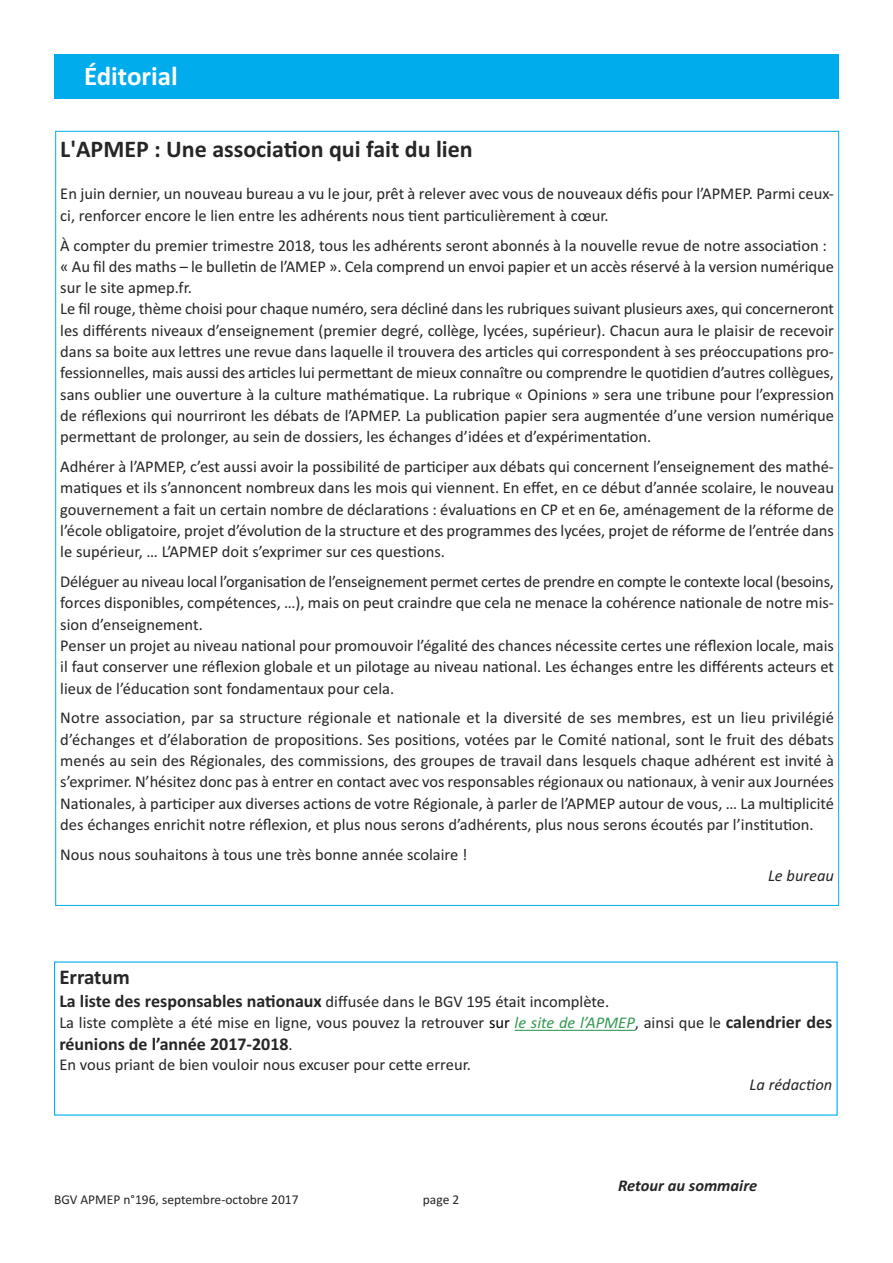
<style>
.page{position:relative;width:893px;height:1263px;background:#fff}
.page>*{position:absolute;margin:0;border:0;box-sizing:border-box;transform-origin:0 0}
.t1{font:700 27px "Calibri";color:#fff}
.t2{font:700 24px "Calibri";color:#272526}
.t3{font:700 21px "Calibri";color:#272526}
.t4{font:700 18px "Calibri";color:#272526}
.t5{font:16.5px/21.3px "Calibri";color:#272526}
.t6{font:italic 16.5px "Calibri";color:#272526}
.t7{font:italic 700 16.5px "Calibri";color:#272526}
.t8{font:13.5px "Calibri";color:#272526}
.s1{font-weight:700;font-size:18px}
.s2{color:#000}
.s3{font-style:italic;color:#339852}
.s4{font-weight:400;font-size:16.5px}
</style>
<div class="page">
<div style="left:54px;top:54px;width:785px;height:44px;background:#00acec"></div>
<hr style="left:515px;top:1030px;width:120px;height:1px;background:#339852">
<h1 class="t1" style="left:84px;top:60px;width:95px">Éditorial</h1>
<h2 class="t2" style="left:60px;top:135px;width:414px">L'APMEP : Une association qui fait du lien</h2>
<p class="t5" style="left:60px;top:183px;width:775px">En juin dernier, un nouveau bureau a vu le jour, prêt à relever avec vous de nouveaux défis pour l’APMEP. Parmi ceux&shy;ci, renforcer encore le lien entre les adhérents nous tient particulièrement à cœur.</p>
<p class="t5" style="left:60px;top:234px;width:775px">À compter du premier trimestre 2018, tous les adhérents seront abonnés à la nouvelle revue de notre association : « Au fil des maths – le bulletin de l’AMEP ». Cela comprend un envoi papier et un accès réservé à la version numérique sur le site apmep.fr.<br>Le fil rouge, thème choisi pour chaque numéro, sera décliné dans les rubriques suivant plusieurs axes, qui concerneront les différents niveaux d’enseignement (premier degré, collège, lycées, supérieur). Chacun aura le plaisir de recevoir dans sa boite aux lettres une revue dans laquelle il trouvera des articles qui correspondent à ses préoccupations pro&shy;fessionnelles, mais aussi des articles lui permettant de mieux connaître ou comprendre le quotidien d’autres collègues, sans oublier une ouverture à la culture mathématique. La rubrique « Opinions » sera une tribune pour l’expression de réflexions qui nourriront les débats de l’APMEP. La publication papier sera augmentée d’une version numérique permettant de prolonger, au sein de dossiers, les échanges d’idées et d’expérimentation.</p>
<p class="t5" style="left:60px;top:456px;width:775px;text-align:justify">Adhérer à l’APMEP, c’est aussi avoir la possibilité de participer aux débats qui concernent l’enseignement des mathé&shy;matiques et ils s’annoncent nombreux dans les mois qui viennent. En effet, en ce début d’année scolaire, le nouveau gouvernement a fait un certain nombre de déclarations : évaluations en CP et en 6e, aménagement de la réforme de l’école obligatoire, projet d’évolution de la structure et des programmes des lycées, projet de réforme de l’entrée dans le supérieur, … L’APMEP doit s’exprimer sur ces questions.</p>
<p class="t5" style="left:60px;top:571px;width:775px">Déléguer au niveau local l’organisation de l’enseignement permet certes de prendre en compte le contexte local (besoins, forces disponibles, compétences, …), mais on peut craindre que cela ne menace la cohérence nationale de notre mis&shy;sion d’enseignement.<br>Penser un projet au niveau national pour promouvoir l’égalité des chances nécessite certes une réflexion locale, mais il faut conserver une réflexion globale et un pilotage au niveau national. Les échanges entre les différents acteurs et lieux de l’éducation sont fondamentaux pour cela.</p>
<p class="t5" style="left:60px;top:707px;width:775px;text-align:justify">Notre association, par sa structure régionale et nationale et la diversité de ses membres, est un lieu privilégié d’échanges et d’élaboration de propositions. Ses positions, votées par le Comité national, sont le fruit des débats menés au sein des Régionales, des commissions, des groupes de travail dans lesquels chaque adhérent est invité à s’exprimer. N’hésitez donc pas à entrer en contact avec vos responsables régionaux ou nationaux, à venir aux Journées Nationales, à participer aux diverses actions de votre Régionale, à parler de l’APMEP autour de vous, … La multiplicité des échanges enrichit notre réflexion, et plus nous serons d’adhérents, plus nous serons écoutés par l’institution.</p>
<p class="t5" style="left:60px;top:843px;width:409px">Nous nous souhaitons à tous une très bonne année scolaire !</p>
<p class="t6" style="left:768px;top:866px;width:68px">Le bureau</p>
<p class="t3" style="left:59px;top:964px;width:72px">Erratum</p>
<p class="t5" style="left:59px;top:990px;width:774px"><span class="s1">La liste des responsables nationaux</span> diffusée dans le BGV 195 était incomplète.<br>La liste complète a été mise en ligne, vous pouvez la retrouver <span class="s2">sur</span> <span class="s3">le site de l’APMEP</span>, ainsi que le <span class="s1">calendrier des</span></p>
<p class="t4" style="left:59px;top:1033px;width:235px">réunions de l’année 2017-2018<span class="s4">.</span></p>
<p class="t5" style="left:59px;top:1054px;width:413px">En vous priant de bien vouloir nous excuser pour cette erreur.</p>
<p class="t6" style="left:750px;top:1075px;width:84px">La rédaction</p>
<p class="t8" style="left:54px;top:1192px;width:246px">BGV APMEP n°196, septembre-octobre 2017</p>
<p class="t8" style="left:423px;top:1192px;width:38px">page 2</p>
<p class="t7" style="left:618px;top:1175px;width:141px">Retour au sommaire</p>
</div>
